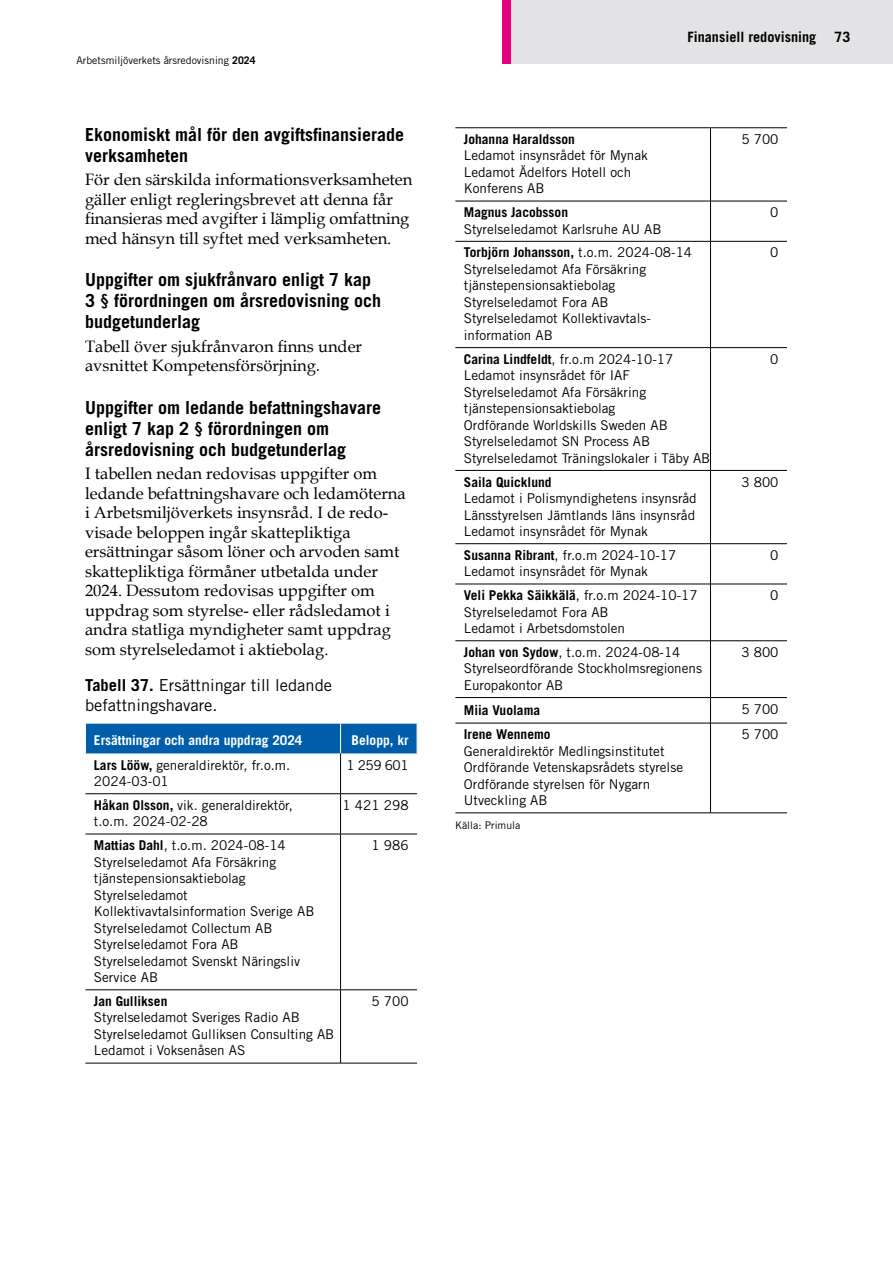
<style>
.page{position:relative;width:893px;height:1263px;background:#fff}
.page>*{position:absolute;margin:0;border:0;box-sizing:border-box;transform-origin:0 0}
.t1{font:700 18px/21px "Trade Gothic LT Std";color:#000}
.t2{font:16.5px/19.5px "Book Antiqua";color:#000}
.t3{font:16.5px/19.5px "Trade Gothic LT Std";color:#000}
.t4{font:700 14.25px "Trade Gothic LT Std";color:#000}
.t5{font:13.5px/16.5px "Trade Gothic LT Std";color:#000}
.t6{font:700 13.5px "Trade Gothic LT Std";color:#000}
.t7{font:700 13.5px "Trade Gothic LT Std";color:#fff}
.t8{font:10.5px "Trade Gothic LT Std";color:#000}
.s1{font-weight:700}
.s2{font-style:italic}
</style>
<div class="page">
<div style="left:502px;top:0;width:391px;height:64px;background:#e3e3e5"></div>
<div style="left:502px;top:0;width:9px;height:64px;background:#e6007d"></div>
<hr style="left:340px;top:753px;width:1px;height:40px;background:#000">
<hr style="left:340px;top:794px;width:1px;height:40px;background:#000">
<div style="left:85px;top:724px;width:333px;height:29px;background:#005da9"></div>
<hr style="left:85px;top:793px;width:256px;height:1px;background:#000">
<hr style="left:341px;top:793px;width:76px;height:1px;background:#000">
<hr style="left:85px;top:834px;width:256px;height:1px;background:#000">
<hr style="left:341px;top:834px;width:76px;height:1px;background:#000">
<hr style="left:85px;top:989px;width:256px;height:1px;background:#000">
<hr style="left:341px;top:989px;width:76px;height:1px;background:#000">
<hr style="left:85px;top:1063px;width:256px;height:1px;background:#000">
<hr style="left:341px;top:1063px;width:76px;height:1px;background:#000">
<hr style="left:340px;top:834px;width:1px;height:156px;background:#000">
<hr style="left:340px;top:990px;width:1px;height:73px;background:#000">
<hr style="left:455px;top:127px;width:255px;height:1px;background:#000">
<hr style="left:710px;top:127px;width:77px;height:1px;background:#000">
<hr style="left:455px;top:201px;width:255px;height:1px;background:#000">
<hr style="left:710px;top:201px;width:77px;height:1px;background:#000">
<hr style="left:455px;top:347px;width:255px;height:1px;background:#000">
<hr style="left:710px;top:347px;width:77px;height:1px;background:#000">
<hr style="left:455px;top:470px;width:255px;height:1px;background:#000">
<hr style="left:710px;top:470px;width:77px;height:1px;background:#000">
<hr style="left:455px;top:543px;width:255px;height:1px;background:#000">
<hr style="left:710px;top:543px;width:77px;height:1px;background:#000">
<hr style="left:455px;top:584px;width:255px;height:1px;background:#000">
<hr style="left:710px;top:584px;width:77px;height:1px;background:#000">
<hr style="left:455px;top:640px;width:255px;height:1px;background:#000">
<hr style="left:710px;top:640px;width:77px;height:1px;background:#000">
<hr style="left:455px;top:697px;width:255px;height:1px;background:#000">
<hr style="left:710px;top:697px;width:77px;height:1px;background:#000">
<hr style="left:455px;top:723px;width:255px;height:1px;background:#000">
<hr style="left:710px;top:723px;width:77px;height:1px;background:#000">
<hr style="left:455px;top:813px;width:255px;height:1px;background:#000">
<hr style="left:710px;top:813px;width:77px;height:1px;background:#000">
<hr style="left:710px;top:128px;width:1px;height:73px;background:#000">
<hr style="left:710px;top:201px;width:1px;height:40px;background:#000">
<hr style="left:710px;top:241px;width:1px;height:106px;background:#000">
<hr style="left:710px;top:348px;width:1px;height:122px;background:#000">
<hr style="left:710px;top:471px;width:1px;height:72px;background:#000">
<hr style="left:710px;top:544px;width:1px;height:40px;background:#000">
<hr style="left:710px;top:584px;width:1px;height:57px;background:#000">
<hr style="left:710px;top:641px;width:1px;height:56px;background:#000">
<svg style="left:710px;top:698px;width:1px;height:25px"></svg>
<hr style="left:710px;top:723px;width:1px;height:90px;background:#000">
<hr style="left:455px;top:241px;width:255px;height:1px;background:#000">
<hr style="left:710px;top:241px;width:77px;height:1px;background:#000">
<p class="t8" style="left:77px;top:54px;width:181px">Arbetsmiljöverkets årsredovisning <span class="s1">2024</span></p>
<h1 class="t1" style="left:85px;top:123px;width:320px">Ekonomiskt mål för den avgiftsfinansierade verksamheten</h1>
<p class="t2" style="left:85px;top:170px;width:329px">För den särskilda informationsverksamheten gäller enligt regleringsbrevet att denna får finansieras med avgifter i lämplig omfattning med hänsyn till syftet med verksamheten.</p>
<h1 class="t1" style="left:85px;top:269px;width:297px">Uppgifter om sjukfrånvaro enligt 7 kap<br>3 § förordningen om årsredovisning och budgetunderlag</h1>
<p class="t2" style="left:85px;top:336px;width:279px">Tabell över sjukfrånvaron finns under avsnittet Kompetensförsörjning<span class="s2">.</span></p>
<h1 class="t1" style="left:85px;top:396px;width:298px">Uppgifter om ledande befattningshavare enligt 7 kap 2 § förordningen om årsredovisning och budgetunderlag</h1>
<p class="t2" style="left:85px;top:464px;width:322px">I tabellen nedan redovisas uppgifter om ledande befattningshavare och ledamöterna i Arbetsmiljöverkets insynsråd. I de redo&shy;visade beloppen ingår skattepliktiga ersättningar såsom löner och arvoden samt skattepliktiga förmåner utbetalda under 2024. Dessutom redovisas uppgifter om uppdrag som styrelse- eller rådsledamot i andra statliga myndigheter samt uppdrag som styrelseledamot i aktiebolag.</p>
<p class="t3" style="left:85px;top:676px;width:249px"><span class="s1">Tabell 37.</span> Ersättningar till ledande befattningshavare.</p>
<p class="t7" style="left:94px;top:732px;width:210px">Ersättningar och andra uppdrag 2024</p>
<p class="t7" style="left:352px;top:732px;width:59px">Belopp, kr</p>
<p class="t5" style="left:94px;top:756px;width:198px"><span class="s1">Lars Lööw,</span> generaldirektör, fr.o.m.<br>2024-03-01</p>
<p class="t5" style="left:346px;top:756px;width:64px">1 259 601</p>
<p class="t5" style="left:94px;top:797px;width:201px"><span class="s1">Håkan Olsson,</span> vik. generaldirektör, t.o.m. 2024-02-28</p>
<p class="t5" style="left:343px;top:797px;width:67px">1 421 298</p>
<p class="t5" style="left:94px;top:837px;width:222px"><span class="s1">Mattias Dahl</span>, t.o.m. 2024-08-14<br>Styrelseledamot Afa Försäkring tjänstepensionsaktiebolag<br>Styrelseledamot<br>Kollektivavtalsinformation Sverige AB<br>Styrelseledamot Collectum AB<br>Styrelseledamot Fora AB<br>Styrelseledamot Svenskt Näringsliv<br>Service AB</p>
<p class="t5" style="left:371px;top:837px;width:39px">1 986</p>
<p class="t6" style="left:94px;top:993px;width:75px">Jan Gulliksen</p>
<p class="t5" style="left:94px;top:1009px;width:242px">Styrelseledamot Sveriges Radio AB<br>Styrelseledamot Gulliksen Consulting AB<br>Ledamot i Voksenåsen AS</p>
<p class="t5" style="left:371px;top:993px;width:39px">5 700</p>
<p class="t4" style="left:687px;top:28px;width:131px">Finansiell redovisning</p>
<p class="t4" style="left:835px;top:28px;width:17px">73</p>
<p class="t6" style="left:464px;top:131px;width:112px">Johanna Haraldsson</p>
<p class="t5" style="left:464px;top:147px;width:186px">Ledamot insynsrådet för Mynak<br>Ledamot Ädelfors Hotell och<br>Konferens AB</p>
<p class="t6" style="left:464px;top:204px;width:106px">Magnus Jacobsson</p>
<p class="t5" style="left:464px;top:220px;width:199px">Styrelseledamot Karlsruhe AU AB</p>
<p class="t5" style="left:741px;top:131px;width:39px">5 700</p>
<p class="t5" style="left:770px;top:204px;width:10px">0</p>
<p class="t5" style="left:464px;top:244px;width:230px"><span class="s1">Torbjörn Johansson,</span> t.o.m. 2024-08-14<br>Styrelseledamot Afa Försäkring tjänstepensionsaktiebolag<br>Styrelseledamot Fora AB<br>Styrelseledamot Kollektivavtals&shy;information AB</p>
<p class="t5" style="left:770px;top:244px;width:10px">0</p>
<p class="t5" style="left:464px;top:350px;width:248px"><span class="s1">Carina Lindfeldt</span>, fr.o.m 2024-10-17<br>Ledamot insynsrådet för IAF Styrelseledamot Afa Försäkring tjänstepensionsaktiebolag<br>Ordförande Worldskills Sweden AB Styrelseledamot SN Process AB Styrelseledamot Träningslokaler i Täby AB</p>
<p class="t5" style="left:770px;top:350px;width:10px">0</p>
<p class="t6" style="left:464px;top:473px;width:89px">Saila Quicklund</p>
<p class="t5" style="left:464px;top:490px;width:234px;text-align:justify">Ledamot i Polismyndighetens insynsråd Länsstyrelsen Jämtlands läns insynsråd Ledamot insynsrådet för Mynak</p>
<p class="t5" style="left:741px;top:473px;width:39px">3 800</p>
<p class="t5" style="left:464px;top:547px;width:214px"><span class="s1">Susanna Ribrant</span>, fr.o.m 2024-10-17<br>Ledamot insynsrådet för Mynak</p>
<p class="t5" style="left:770px;top:547px;width:10px">0</p>
<p class="t5" style="left:464px;top:587px;width:235px"><span class="s1">Veli Pekka Säikkälä</span>, fr.o.m 2024-10-17<br>Styrelseledamot Fora AB<br>Ledamot i Arbetsdomstolen</p>
<p class="t5" style="left:770px;top:587px;width:10px">0</p>
<p class="t5" style="left:464px;top:644px;width:240px"><span class="s1">Johan von Sydow</span>, t.o.m. 2024-08-14<br>Styrelseordförande Stockholmsregionens<br>Europakontor AB</p>
<p class="t5" style="left:741px;top:644px;width:39px">3 800</p>
<p class="t6" style="left:464px;top:702px;width:78px">Miia Vuolama</p>
<p class="t5" style="left:741px;top:700px;width:39px">5 700</p>
<p class="t6" style="left:464px;top:726px;width:88px">Irene Wennemo</p>
<p class="t5" style="left:464px;top:742px;width:221px">Generaldirektör Medlingsinstitutet<br>Ordförande Vetenskapsrådets styrelse<br>Ordförande styrelsen för Nygarn<br>Utveckling AB</p>
<p class="t5" style="left:741px;top:726px;width:39px">5 700</p>
<p class="t8" style="left:455px;top:819px;width:67px">Källa: Primula</p>
</div>
